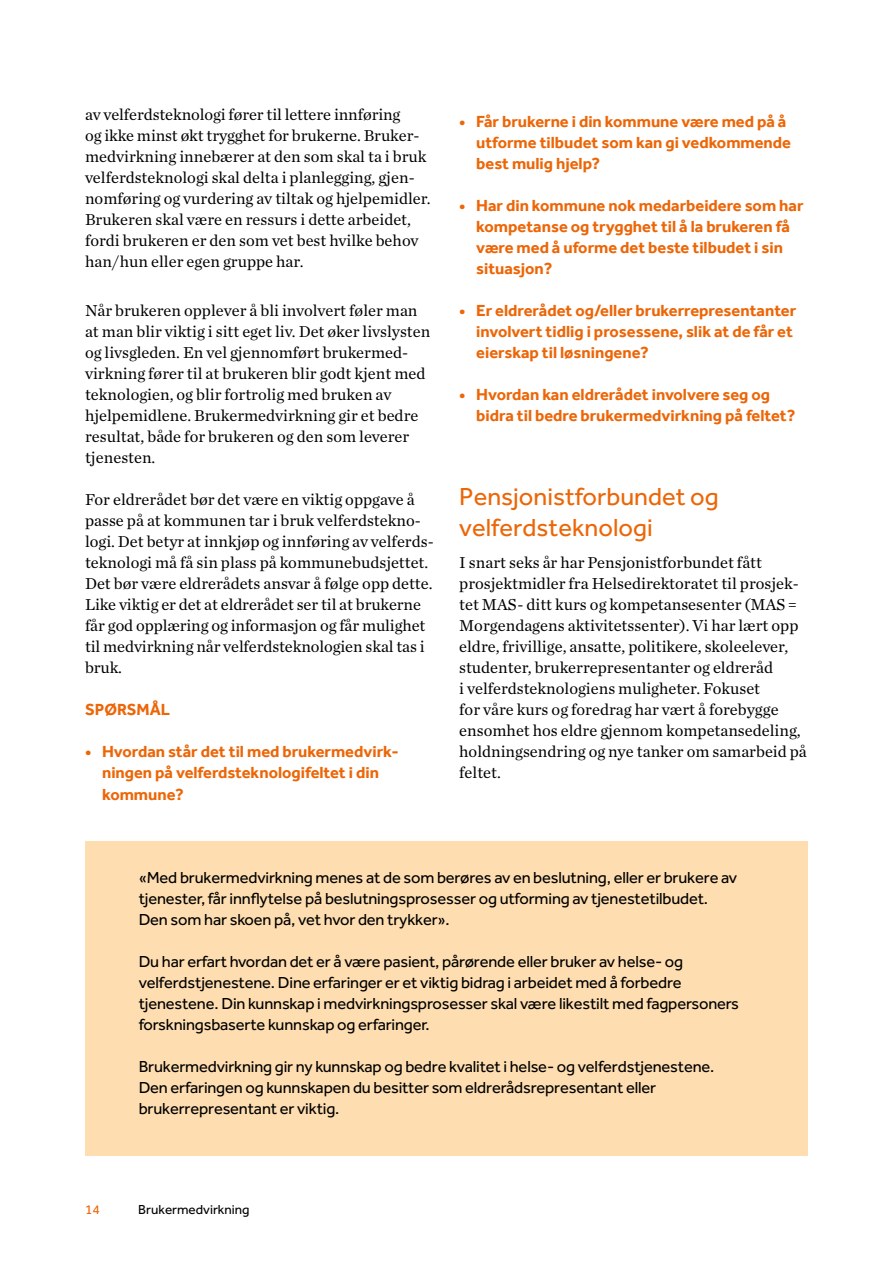
<style>
.page{position:relative;width:893px;height:1263px;background:#fff}
.page>*{position:absolute;margin:0;border:0;box-sizing:border-box;transform-origin:0 0}
.t1{font:25.5px/30.6px "Effra Std";color:#ec6608}
.t2{font:16.5px/21px "Chronicle Text G1";color:#000}
.t3{font:16.5px/21px "Effra Std";letter-spacing:-.01em;color:#000}
.t4{font:700 16.5px/21px "Effra";color:#ec6608}
.t5{font:13.5px "Effra Std";color:#000}
.t6{font:13.5px "Effra Std";color:#ec6608}
</style>
<div class="page">
<div style="left:85px;top:841px;width:723px;height:315px;background:#feddb0"></div>
<p class="t2" style="left:85px;top:103px;width:347px">av velferdsteknologi fører til lettere innføring<br>og ikke minst økt trygghet for brukerne. Bruker&shy;medvirkning innebærer at den som skal ta i bruk velferdsteknologi skal delta i planlegging, gjen&shy;nomføring og vurdering av tiltak og hjelpemidler.<br>Brukeren skal være en ressurs i dette arbeidet, fordi brukeren er den som vet best hvilke behov han/hun eller egen gruppe har.</p>
<p class="t2" style="left:85px;top:299px;width:347px">Når brukeren opplever å bli involvert føler man at man blir viktig i sitt eget liv. Det øker livslysten og livsgleden. En vel gjennomført brukermed&shy;virkning fører til at brukeren blir godt kjent med teknologien, og blir fortrolig med bruken av hjelpemidlene. Brukermedvirkning gir et bedre resultat, både for brukeren og den som leverer tjenesten.</p>
<p class="t2" style="left:85px;top:488px;width:350px">For eldrerådet bør det være en viktig oppgave å passe på at kommunen tar i bruk velferdstekno&shy;logi. Det betyr at innkjøp og innføring av velferds&shy;teknologi må få sin plass på kommunebudsjettet.<br>Det bør være eldrerådets ansvar å følge opp dette.<br>Like viktig er det at eldrerådet ser til at brukerne får god opplæring og informasjon og får mulighet til medvirkning når velferdsteknologien skal tas i bruk.</p>
<p class="t4" style="left:85px;top:699px;width:87px">SPØRSMÅL</p>
<p class="t4" style="left:102px;top:741px;width:298px;text-indent:-17px">• Hvordan står det til med brukermedvirk&shy;ningen på velferdsteknologifeltet i din kommune?</p>
<p class="t4" style="left:476px;top:111px;width:316px;text-indent:-17px">• Får brukerne i din kommune være med på å utforme tilbudet som kan gi vedkommende best mulig hjelp?</p>
<p class="t4" style="left:476px;top:195px;width:329px;text-indent:-17px">• Har din kommune nok medarbeidere som har kompetanse og trygghet til å la brukeren få være med å uforme det beste tilbudet i sin situasjon?</p>
<p class="t4" style="left:476px;top:300px;width:321px;text-indent:-17px">• Er eldrerådet og/eller brukerrepresentanter involvert tidlig i prosessene, slik at de får et eierskap til løsningene?</p>
<p class="t4" style="left:476px;top:384px;width:321px;text-indent:-17px">• Hvordan kan eldrerådet involvere seg og bidra til bedre brukermedvirkning på feltet?</p>
<h1 class="t1" style="left:459px;top:481px;width:261px">Pensjonistforbundet og velferdsteknologi</h1>
<p class="t2" style="left:459px;top:551px;width:349px">I snart seks år har Pensjonistforbundet fått prosjektmidler fra Helsedirektoratet til prosjek&shy;tet MAS- ditt kurs og kompetansesenter (MAS = Morgendagens aktivitetssenter). Vi har lært opp eldre, frivillige, ansatte, politikere, skoleelever, studenter, brukerrepresentanter og eldreråd<br>i velferdsteknologiens muligheter. Fokuset<br>for våre kurs og foredrag har vært å forebygge ensomhet hos eldre gjennom kompetansedeling, holdningsendring og nye tanker om samarbeid på feltet.</p>
<p class="t3" style="left:139px;top:867px;width:600px">«Med brukermedvirkning menes at de som berøres av en beslutning, eller er brukere av tjenester, får innflytelse på beslutningsprosesser og utforming av tjenestetilbudet.<br>Den som har skoen på, vet hvor den trykker».</p>
<p class="t3" style="left:139px;top:951px;width:602px">Du har erfart hvordan det er å være pasient, pårørende eller bruker av helse- og velferdstjenestene. Dine erfaringer er et viktig bidrag i arbeidet med å forbedre tjenestene. Din kunnskap i medvirkningsprosesser skal være likestilt med fagpersoners forskningsbaserte kunnskap og erfaringer.</p>
<p class="t3" style="left:139px;top:1056px;width:577px">Brukermedvirkning gir ny kunnskap og bedre kvalitet i helse- og velferdstjenestene.<br>Den erfaringen og kunnskapen du besitter som eldrerådsrepresentant eller brukerrepresentant er viktig.</p>
<p class="t6" style="left:85px;top:1201px;width:16px">14</p>
<p class="t5" style="left:138px;top:1202px;width:113px">Brukermedvirkning</p>
</div>
